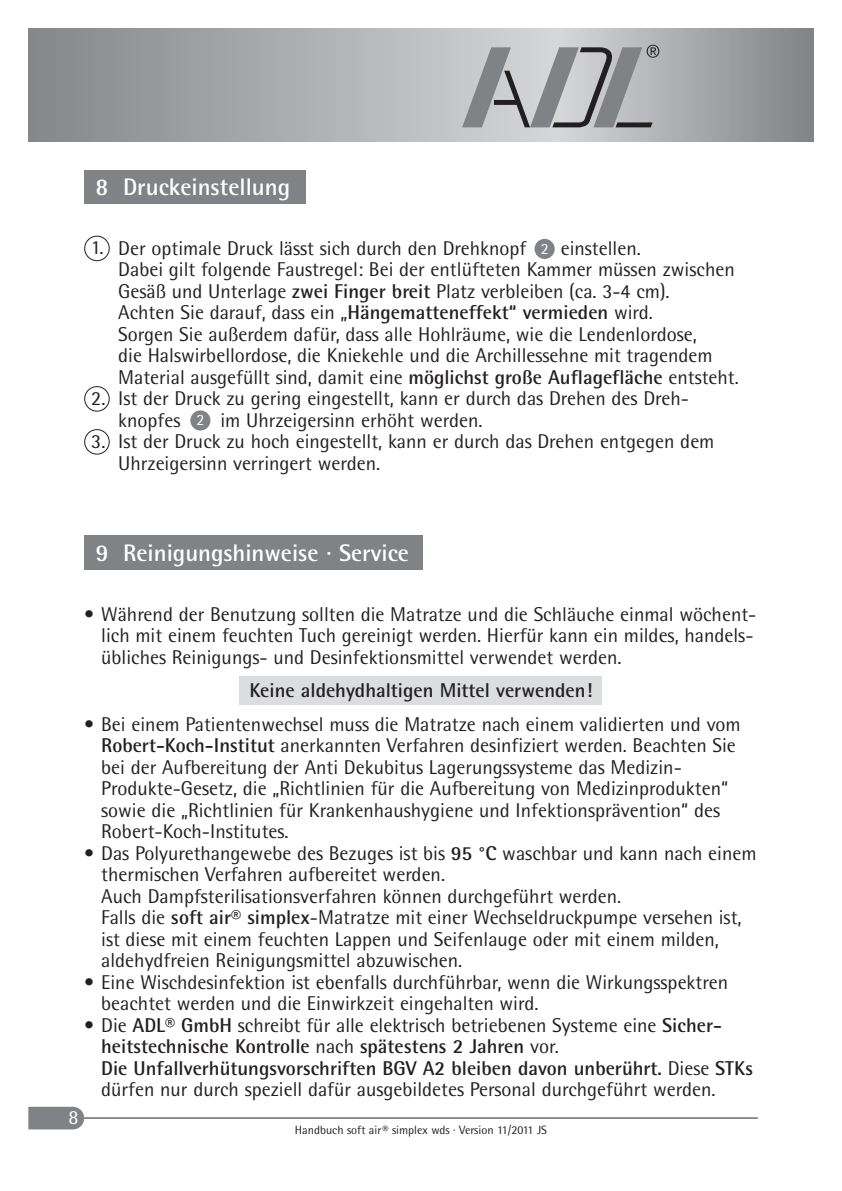
<style>
.page{position:relative;width:842px;height:1191px;background:#fff}
.page>*{position:absolute;margin:0;border:0;box-sizing:border-box;transform-origin:0 0}
.t1{font:700 24px "Rotis Semi Sans";color:#fff}
.t2{font:20px/21.6px "Rotis Semi Sans";color:#231f20}
.t3{font:700 20px "Rotis Semi Sans";color:#231f20}
.t4{font:20px "Rotis Semi Sans";color:#fff}
.t5{font:15.8px "Rotis Semi Sans";color:#fff}
.t6{font:12px "Rotis Semi Sans";color:#231f20}
.s1{font-weight:700}
</style>
<div class="page">
<svg style="left:28px;top:1106px;width:56px;height:23px"></svg>
<hr style="left:84px;top:1117px;width:674px;height:1px;background:#231f20">
<div style="left:84px;top:170px;width:222px;height:34px;background:#808285"></div>
<svg style="left:532px;top:237px;width:25px;height:24px"></svg>
<div style="left:535px;top:239px;width:20px;height:20px;background:#808285;border-radius:50%"></div>
<svg style="left:188px;top:408px;width:25px;height:25px"></svg>
<div style="left:190px;top:410px;width:20px;height:20px;background:#808285;border-radius:50%"></div>
<div style="left:84px;top:236px;width:26px;height:25px;border:2px solid #231f20;border-radius:50%"></div>
<div style="left:84px;top:386px;width:26px;height:26px;border:2px solid #231f20;border-radius:50%"></div>
<div style="left:84px;top:429px;width:26px;height:25px;border:2px solid #231f20;border-radius:50%"></div>
<div style="left:84px;top:536px;width:338px;height:34px;background:#808285"></div>
<div style="left:240px;top:676px;width:362px;height:29px;background:#dcdddf"></div>
<div style="left:28px;top:28px;width:530px;height:114px;background:linear-gradient(to right,#848689,#d5d6d8)"></div>
<div style="left:558px;top:28px;width:256px;height:114px;background:linear-gradient(to right,#d6d6d9,#808286)"></div>
<svg style="left:462px;top:45px;width:197px;height:82px;background:#a5a6a9"></svg>
<p class="t1" style="left:96px;top:178px;width:196px">8 Druckeinstellung</p>
<p class="t2" style="left:91px;top:239px;width:14px">1.</p>
<p class="t2" style="left:91px;top:379px;width:16px;line-height:43px">2.<br>3.</p>
<p class="t2" style="left:118px;top:239px;width:410px">Der optimale Druck lässt sich durch den Drehknopf</p>
<p class="t2" style="left:118px;top:239px;width:622px;text-indent:442px">einstellen.<br>Dabei gilt folgende Faustregel: Bei der entlüfteten Kammer müssen zwischen Gesäß und Unterlage <span class="s1">zwei Finger breit</span> Platz verbleiben (ca. 3-4 cm).<br>Achten Sie darauf, dass ein „<span class="s1">Hängematteneffekt“ vermieden</span> wird.<br>Sorgen Sie außerdem dafür, dass alle Hohlräume, wie die Lendenlordose,<br>die Halswirbellordose, die Kniekehle und die Archillessehne mit tragendem Material ausgefüllt sind, damit eine <span class="s1">möglichst große Auflagefläche</span> entsteht.<br>Ist der Druck zu gering eingestellt, kann er durch das Drehen des Dreh&shy;knopfes</p>
<p class="t5" style="left:541px;top:243px;width:9px">2</p>
<p class="t2" style="left:118px;top:411px;width:598px;text-indent:102px">im Uhrzeigersinn erhöht werden.<br>Ist der Druck zu hoch eingestellt, kann er durch das Drehen entgegen dem<br>Uhrzeigersinn verringert werden.</p>
<p class="t5" style="left:196px;top:414px;width:9px">2</p>
<p class="t1" style="left:96px;top:544px;width:315px">9 Reinigungshinweise · Service</p>
<p class="t4" style="left:69px;top:1110px;width:12px">8</p>
<p class="t2" style="left:101px;top:605px;width:657px;text-indent:-17px">• Während der Benutzung sollten die Matratze und die Schläuche einmal wöchent&shy;lich mit einem feuchten Tuch gereinigt werden. Hierfür kann ein mildes, handels&shy;übliches Reinigungs- und Desinfektionsmittel verwendet werden.</p>
<p class="t3" style="left:249px;top:683px;width:344px">Keine aldehydhaltigen Mittel verwenden!</p>
<p class="t2" style="left:101px;top:715px;width:641px;text-indent:-17px">• Bei einem Patientenwechsel muss die Matratze nach einem validierten und vom <span class="s1">Robert-Koch-Institut</span> anerkannten Verfahren desinfiziert werden. Beachten Sie bei der Aufbereitung der Anti Dekubitus Lagerungssysteme das Medizin-Produkte-Gesetz, die „Richtlinien für die Aufbereitung von Medizinprodukten“ sowie die „Richtlinien für Krankenhaushygiene und Infektionsprävention“ des Robert-Koch-Institutes.</p>
<p class="t2" style="left:101px;top:844px;width:657px;text-indent:-17px">• Das Polyurethangewebe des Bezuges ist bis <span class="s1">95 °C</span> waschbar und kann nach einem thermischen Verfahren aufbereitet werden.<br>Auch Dampfsterilisationsverfahren können durchgeführt werden.<br>Falls die <span class="s1">soft air® simplex</span>-Matratze mit einer Wechseldruckpumpe versehen ist, ist diese mit einem feuchten Lappen und Seifenlauge oder mit einem milden, aldehydfreien Reinigungsmittel abzuwischen.</p>
<p class="t2" style="left:101px;top:973px;width:628px;text-indent:-17px">• Eine Wischdesinfektion ist ebenfalls durchführbar, wenn die Wirkungsspektren beachtet werden und die Einwirkzeit eingehalten wird.</p>
<p class="t2" style="left:101px;top:1016px;width:653px;text-indent:-17px">• Die <span class="s1">ADL® GmbH</span> schreibt für alle elektrisch betriebenen Systeme eine <span class="s1">Sicher&shy;heitstechnische Kontrolle</span> nach <span class="s1">spätestens 2 Jahren</span> vor.<br><span class="s1">Die Unfallverhütungsvorschriften BGV A2 bleiben davon unberührt.</span> Diese <span class="s1">STKs </span>dürfen nur durch speziell dafür ausgebildetes Personal durchgeführt werden.</p>
<p class="t6" style="left:295px;top:1126px;width:254px">Handbuch soft air® simplex wds · Version 11/2011 JS</p>
</div>
